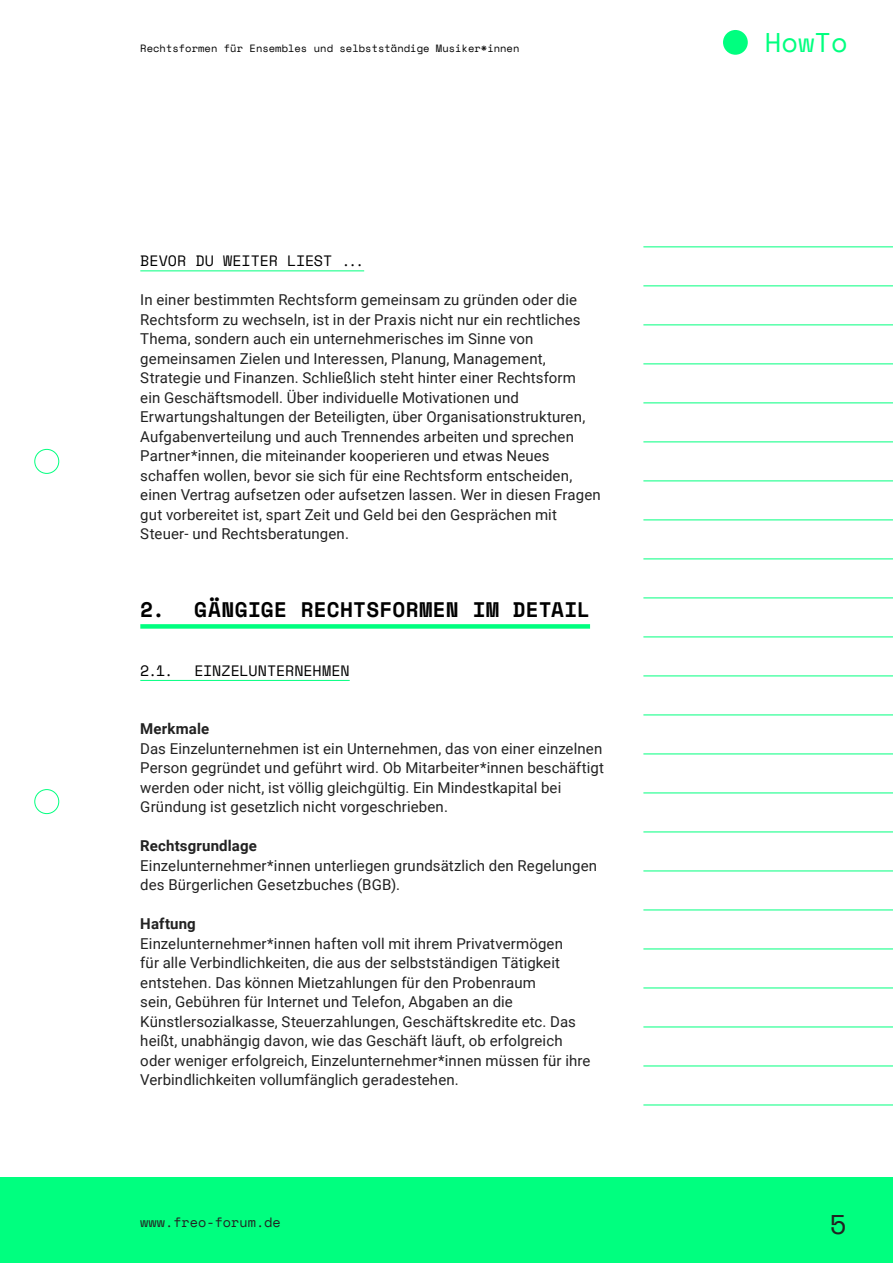
<style>
.page{position:relative;width:893px;height:1263px;background:#fff}
.page>*{position:absolute;margin:0;border:0;box-sizing:border-box;transform-origin:0 0}
.t1{font:27px "Space Mono";color:#00ff7f}
.t2{font:27px "Space Mono";color:#222}
.t3{font:700 21px "Space Mono";letter-spacing:.015em;color:#000}
.t4{font:15px/19.5px "Roboto";letter-spacing:.01em;color:#222}
.t5{font:15px "Space Mono";letter-spacing:-.005em;color:#000}
.t6{font:700 15px "Roboto";letter-spacing:.01em;color:#222}
.t7{font:13.5px "Space Mono";color:#222}
.t8{font:10.5px "Space Mono";color:#000}
</style>
<div class="page">
<div style="left:0;top:1177px;width:893px;height:86px;background:#00ff7f"></div>
<div style="left:34px;top:449px;width:25px;height:25px;border:1px solid #00ff7f;border-radius:50%"></div>
<div style="left:34px;top:789px;width:25px;height:25px;border:1px solid #00ff7f;border-radius:50%"></div>
<hr style="left:643px;top:246px;width:250px;height:1px;background:#00ff7f">
<hr style="left:643px;top:285px;width:250px;height:1px;background:#00ff7f">
<hr style="left:643px;top:324px;width:250px;height:1px;background:#00ff7f">
<hr style="left:643px;top:363px;width:250px;height:1px;background:#00ff7f">
<hr style="left:643px;top:402px;width:250px;height:1px;background:#00ff7f">
<hr style="left:643px;top:441px;width:250px;height:1px;background:#00ff7f">
<hr style="left:643px;top:480px;width:250px;height:1px;background:#00ff7f">
<hr style="left:643px;top:519px;width:250px;height:1px;background:#00ff7f">
<hr style="left:643px;top:558px;width:250px;height:1px;background:#00ff7f">
<hr style="left:643px;top:597px;width:250px;height:1px;background:#00ff7f">
<hr style="left:643px;top:636px;width:250px;height:1px;background:#00ff7f">
<hr style="left:643px;top:675px;width:250px;height:1px;background:#00ff7f">
<hr style="left:643px;top:714px;width:250px;height:1px;background:#00ff7f">
<hr style="left:643px;top:753px;width:250px;height:1px;background:#00ff7f">
<hr style="left:643px;top:792px;width:250px;height:1px;background:#00ff7f">
<hr style="left:643px;top:831px;width:250px;height:1px;background:#00ff7f">
<hr style="left:643px;top:870px;width:250px;height:1px;background:#00ff7f">
<hr style="left:643px;top:909px;width:250px;height:1px;background:#00ff7f">
<hr style="left:643px;top:948px;width:250px;height:1px;background:#00ff7f">
<hr style="left:643px;top:987px;width:250px;height:1px;background:#00ff7f">
<hr style="left:643px;top:1026px;width:250px;height:1px;background:#00ff7f">
<hr style="left:643px;top:1065px;width:250px;height:1px;background:#00ff7f">
<hr style="left:643px;top:1104px;width:250px;height:1px;background:#00ff7f">
<div style="left:723px;top:30px;width:25px;height:25px;background:#00ff7f;border-radius:50%"></div>
<hr style="left:140px;top:270px;width:224px;height:1px;background:#00ff7f">
<div style="left:140px;top:624px;width:450px;height:5px;background:#00ff7f"></div>
<hr style="left:140px;top:680px;width:210px;height:1px;background:#00ff7f">
<p class="t8" style="left:140px;top:40px;width:381px">Rechtsformen für Ensembles und selbstständige Musiker*innen</p>
<h1 class="t1" style="left:765px;top:22px;width:84px">HowTo</h1>
<p class="t5" style="left:140px;top:250px;width:225px">BEVOR DU WEITER LIEST ...</p>
<p class="t4" style="left:140px;top:290px;width:462px">In einer bestimmten Rechtsform gemeinsam zu gründen oder die Rechtsform zu wechseln, ist in der Praxis nicht nur ein rechtliches Thema, sondern auch ein unternehmerisches im Sinne von gemeinsamen Zielen und Interessen, Planung, Management, Strategie und Finanzen. Schließlich steht hinter einer Rechtsform<br>ein Geschäftsmodell. Über individuelle Motivationen und Erwartungshaltungen der Beteiligten, über Organisationstrukturen, Aufgabenverteilung und auch Trennendes arbeiten und sprechen Partner*innen, die miteinander kooperieren und etwas Neues schaffen wollen, bevor sie sich für eine Rechtsform entscheiden, einen Vertrag aufsetzen oder aufsetzen lassen. Wer in diesen Fragen gut vorbereitet ist, spart Zeit und Geld bei den Gesprächen mit Steuer- und Rechtsberatungen.</p>
<h2 class="t3" style="left:140px;top:594px;width:451px">2. GÄNGIGE RECHTSFORMEN IM DETAIL</h2>
<p class="t5" style="left:140px;top:659px;width:35px">2.1.</p>
<p class="t5" style="left:194px;top:659px;width:157px">EINZELUNTERNEHMEN</p>
<p class="t6" style="left:140px;top:719px;width:70px">Merkmale</p>
<p class="t4" style="left:140px;top:738px;width:465px">Das Einzelunternehmen ist ein Unternehmen, das von einer einzelnen Person gegründet und geführt wird. Ob Mitarbeiter*innen beschäftigt werden oder nicht, ist völlig gleichgültig. Ein Mindestkapital bei Gründung ist gesetzlich nicht vorgeschrieben.</p>
<p class="t6" style="left:140px;top:836px;width:118px">Rechtsgrundlage</p>
<p class="t4" style="left:140px;top:855px;width:458px">Einzelunternehmer*innen unterliegen grundsätzlich den Regelungen des Bürgerlichen Gesetzbuches (BGB).</p>
<p class="t6" style="left:140px;top:914px;width:57px">Haftung</p>
<p class="t4" style="left:140px;top:933px;width:452px">Einzelunternehmer*innen haften voll mit ihrem Privatvermögen<br>für alle Verbindlichkeiten, die aus der selbstständigen Tätigkeit entstehen. Das können Mietzahlungen für den Probenraum<br>sein, Gebühren für Internet und Telefon, Abgaben an die Künstlersozialkasse, Steuerzahlungen, Geschäftskredite etc. Das heißt, unabhängig davon, wie das Geschäft läuft, ob erfolgreich oder weniger erfolgreich, Einzelunternehmer*innen müssen für ihre Verbindlichkeiten vollumfänglich geradestehen.</p>
<p class="t7" style="left:140px;top:1212px;width:142px">www.freo-forum.de</p>
<h1 class="t2" style="left:830px;top:1205px;width:18px">5</h1>
</div>
